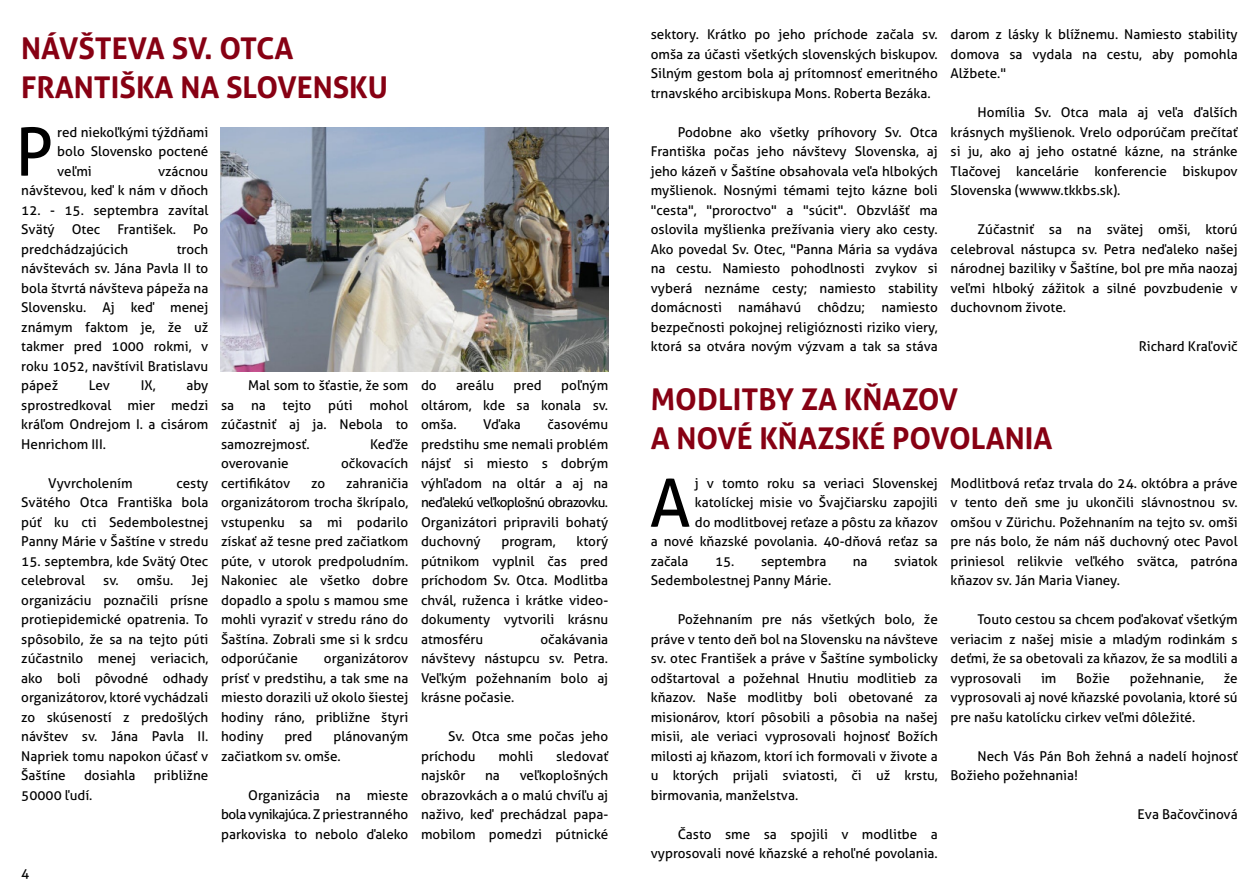
<style>
.page{position:relative;width:1259px;height:893px;background:#fff}
.page>*{position:absolute;margin:0;border:0;box-sizing:border-box;transform-origin:0 0}
.t1{font:66.45px "Aller";color:#000}
.t2{font:700 30px/39px "Aller";color:#870013}
.t3{font:13.5px/19.5px "Aller";color:#000;text-align:justify}
</style>
<div class="page">
<img style="left:221px;top:127px;width:387px;height:244px">
<h2 class="t2" style="left:21px;top:32px;width:368px">NÁVŠTEVA SV. OTCA<br>FRANTIŠKA NA SLOVENSKU</h2>
<h1 class="t1" style="left:15px;top:127px;width:39px">P</h1>
<p class="t3" style="left:57px;top:123px;width:153px">red niekoľkými týždňami bolo Slovensko poctené veľmi</p>
<p class="t3" style="left:21px;top:162px;width:189px;text-align:right">vzácnou<br>návštevou, keď k nám v dňoch</p>
<p class="t3" style="left:21px;top:201px;width:189px">12. - 15. septembra zavítal<br>Svätý</p>
<p class="t3" style="left:72px;top:221px;width:30px">Otec</p>
<p class="t3" style="left:117px;top:221px;width:60px">František.</p>
<p class="t3" style="left:193px;top:221px;width:17px">Po</p>
<p class="t3" style="left:21px;top:240px;width:108px">predchádzajúcich</p>
<p class="t3" style="left:21px;top:240px;width:189px;text-indent:155px">troch návštevách sv. Jána Pavla II to bola štvrtá návšteva pápeža na Slovensku. Aj keď menej známym faktom je, že už takmer pred 1000 rokmi, v roku 1052, navštívil Bratislavu pápež</p>
<p class="t3" style="left:21px;top:377px;width:189px;text-indent:165px">aby sprostredkoval mier medzi kráľom Ondrejom I. a cisárom Henrichom III.</p>
<p class="t3" style="left:48px;top:474px;width:86px">Vyvrcholením</p>
<p class="t3" style="left:89px;top:377px;width:23px">Lev</p>
<p class="t3" style="left:141px;top:377px;width:16px">IX,</p>
<p class="t3" style="left:21px;top:474px;width:189px;text-indent:155px">cesty Svätého Otca Františka bola púť ku cti Sedembolestnej Panny Márie v Šaštíne v stredu</p>
<p class="t3" style="left:21px;top:552px;width:189px">15. septembra, kde Svätý Otec celebroval</p>
<p class="t3" style="left:21px;top:572px;width:189px;text-indent:170px">Jej organizáciu poznačili prísne protiepidemické opatrenia. To spôsobilo, že sa na tejto púti zúčastnilo menej veriacich, ako boli pôvodné odhady organizátorov, ktoré vychádzali zo skúseností z predošlých návštev sv. Jána Pavla II.<br>Napriek tomu napokon účasť v Šaštíne</p>
<p class="t3" style="left:103px;top:572px;width:72px">sv. omšu.</p>
<p class="t3" style="left:84px;top:767px;width:53px">dosiahla</p>
<p class="t3" style="left:154px;top:767px;width:56px">približne</p>
<p class="t3" style="left:21px;top:786px;width:73px">50000 ľudí.</p>
<p class="t3" style="left:21px;top:864px;width:10px">4</p>
<p class="t3" style="left:221px;top:377px;width:189px;text-indent:27px">Mal som to šťastie, že som sa na tejto púti mohol zúčastniť aj ja. Nebola to samozrejmosť.</p>
<p class="t3" style="left:370px;top:435px;width:40px">Keďže</p>
<p class="t3" style="left:221px;top:455px;width:69px">overovanie</p>
<p class="t3" style="left:341px;top:455px;width:69px">očkovacích</p>
<p class="t3" style="left:221px;top:474px;width:71px">certifikátov</p>
<p class="t3" style="left:311px;top:474px;width:15px">zo</p>
<p class="t3" style="left:221px;top:474px;width:189px;text-indent:125px">zahraničia organizátorom trocha škrípalo, vstupenku sa mi podarilo získať až tesne pred začiatkom púte, v utorok predpoludním.<br>Nakoniec ale všetko dobre dopadlo a spolu s mamou sme mohli vyraziť v stredu ráno do Šaštína. Zobrali sme si k srdcu odporúčanie</p>
<p class="t3" style="left:221px;top:650px;width:189px;text-indent:103px">organizátorov prísť v predstihu, a tak sme na miesto dorazili už okolo šiestej hodiny ráno, približne štyri hodiny</p>
<p class="t3" style="left:221px;top:728px;width:189px;text-indent:112px">plánovaným začiatkom sv. omše.</p>
<p class="t3" style="left:221px;top:786px;width:189px;text-indent:27px">Organizácia na mieste bola vynikajúca. Zpriestranného parkoviska to nebolo ďaleko</p>
<p class="t3" style="left:284px;top:728px;width:30px">pred</p>
<p class="t3" style="left:421px;top:377px;width:189px;text-indent:140px">poľným oltárom, kde sa konala sv. omša.</p>
<p class="t3" style="left:421px;top:377px;width:17px">do</p>
<p class="t3" style="left:456px;top:377px;width:40px">areálu</p>
<p class="t3" style="left:513px;top:377px;width:30px">pred</p>
<p class="t3" style="left:483px;top:416px;width:39px">Vďaka</p>
<p class="t3" style="left:421px;top:416px;width:189px;text-indent:126px">časovému predstihu sme nemali problém nájsť si miesto s dobrým výhľadom na oltár a aj na neďalekú veľkoplošnú obrazovku.<br>Organizátori pripravili bohatý duchovný</p>
<p class="t3" style="left:421px;top:533px;width:189px;text-indent:155px">ktorý pútnikom vyplnil čas pred príchodom Sv. Otca. Modlitba chvál, ruženca i krátke video&shy;dokumenty vytvorili krásnu atmosféru</p>
<p class="t3" style="left:501px;top:533px;width:56px">program,</p>
<p class="t3" style="left:421px;top:630px;width:189px;text-indent:119px">očakávania návštevy nástupcu sv. Petra.<br>Veľkým požehnaním bolo aj krásne počasie.</p>
<p class="t3" style="left:421px;top:728px;width:189px;text-indent:27px">Sv. Otca sme počas jeho príchodu</p>
<p class="t3" style="left:498px;top:747px;width:37px">mohli</p>
<p class="t3" style="left:556px;top:747px;width:54px">sledovať</p>
<p class="t3" style="left:421px;top:767px;width:189px;text-indent:99px">veľkoplošných obrazovkách a o malú chvíľu aj naživo, keď prechádzal papa&shy;mobilom pomedzi pútnické</p>
<p class="t3" style="left:421px;top:767px;width:46px">najskôr</p>
<p class="t3" style="left:485px;top:767px;width:16px">na</p>
<p class="t3" style="left:651px;top:26px;width:289px">sektory. Krátko po jeho príchode začala sv. omša za účasti všetkých slovenských biskupov.<br>Silným gestom bola aj prítomnosť emeritného trnavského arcibiskupa Mons. Roberta Bezáka.</p>
<p class="t3" style="left:651px;top:123px;width:289px;text-indent:27px">Podobne ako všetky príhovory Sv. Otca Františka počas jeho návštevy Slovenska, aj jeho kázeň v Šaštíne obsahovala veľa hlbokých myšlienok. Nosnými témami tejto kázne boli "cesta", "proroctvo" a "súcit". Obzvlášť ma oslovila myšlienka prežívania viery ako cesty.<br>Ako povedal Sv. Otec, "Panna Mária sa vydáva na cestu. Namiesto pohodlnosti zvykov si vyberá neznáme cesty; namiesto stability domácnosti namáhavú chôdzu; namiesto bezpečnosti pokojnej religióznosti riziko viery, ktorá sa otvára novým výzvam a tak sa stáva</p>
<p class="t3" style="left:950px;top:26px;width:289px">darom z lásky k blížnemu. Namiesto stability domova sa vydala na cestu, aby pomohla Alžbete."</p>
<p class="t3" style="left:950px;top:104px;width:289px;text-indent:27px">Homília Sv. Otca mala aj veľa ďalších krásnych myšlienok. Vrelo odporúčam prečítať si ju, ako aj jeho ostatné kázne, na stránke Tlačovej kancelárie konferencie biskupov Slovenska (wwww.tkkbs.sk).</p>
<p class="t3" style="left:950px;top:221px;width:289px;text-indent:27px">Zúčastniť sa na svätej omši, ktorú celebroval nástupca sv. Petra neďaleko našej národnej baziliky v Šaštíne, bol pre mňa naozaj veľmi hlboký zážitok a silné povzbudenie v duchovnom živote.</p>
<p class="t3" style="left:1138px;top:338px;width:100px">Richard Kraľovič</p>
<h2 class="t2" style="left:651px;top:383px;width:403px">MODLITBY ZA KŇAZOV<br>A NOVÉ KŇAZSKÉ POVOLANIA</h2>
<h1 class="t1" style="left:649px;top:478px;width:42px">A</h1>
<p class="t3" style="left:695px;top:474px;width:244px">j v tomto roku sa veriaci Slovenskej</p>
<p class="t3" style="left:950px;top:474px;width:289px">Modlitbová reťaz trvala do 24. októbra a práve v tento deň sme ju ukončili slávnostnou sv. omšou v Zürichu. Požehnaním na tejto sv. omši pre nás bolo, že nám náš duchovný otec Pavol priniesol relikvie veľkého svätca, patróna kňazov sv. Ján Maria Vianey.</p>
<p class="t3" style="left:950px;top:611px;width:289px;text-indent:27px">Touto cestou sa chcem poďakovať všetkým veriacim z našej misie a mladým rodinkám s deťmi, že sa obetovali za kňazov, že sa modlili a vyprosovali</p>
<p class="t3" style="left:695px;top:494px;width:244px">katolíckej misie vo Švajčiarsku zapojili</p>
<p class="t3" style="left:695px;top:513px;width:244px">do modlitbovej reťaze a pôstu za kňazov</p>
<p class="t3" style="left:651px;top:533px;width:289px">a nové kňazské povolania. 40-dňová reťaz sa</p>
<p class="t3" style="left:651px;top:552px;width:39px">začala</p>
<p class="t3" style="left:715px;top:552px;width:113px">15. septembra</p>
<p class="t3" style="left:853px;top:552px;width:16px">na</p>
<p class="t3" style="left:894px;top:552px;width:45px">sviatok</p>
<p class="t3" style="left:651px;top:572px;width:182px">Sedembolestnej Panny Márie.</p>
<p class="t3" style="left:651px;top:611px;width:289px;text-indent:27px">Požehnaním pre nás všetkých bolo, že práve v tento deň bol na Slovensku na návšteve sv. otec František a práve v Šaštíne symbolicky odštartoval a požehnal Hnutiu modlitieb za kňazov. Naše modlitby boli obetované za misionárov, ktorí pôsobili a pôsobia na našej misii, ale veriaci vyprosovali hojnosť Božích milosti aj kňazom, ktorí ich formovali v živote a u ktorých prijali sviatosti, či už krstu, birmovania, manželstva.</p>
<p class="t3" style="left:651px;top:825px;width:289px;text-align:right">Často sme sa spojili v modlitbe a vyprosovali nové kňazské a rehoľné povolania.</p>
<p class="t3" style="left:1041px;top:669px;width:17px">im</p>
<p class="t3" style="left:1076px;top:669px;width:35px">Božie</p>
<p class="t3" style="left:1129px;top:669px;width:76px">požehnanie,</p>
<p class="t3" style="left:950px;top:669px;width:289px;text-indent:273px">že vyprosovali aj nové kňazské povolania, ktoré sú pre našu katolícku cirkev veľmi dôležité.</p>
<p class="t3" style="left:950px;top:747px;width:289px;text-indent:27px">Nech Vás Pán Boh žehná a nadelí hojnosť<br>Božieho požehnania!</p>
<p class="t3" style="left:1137px;top:806px;width:102px">Eva Bačovčinová</p>
</div>
